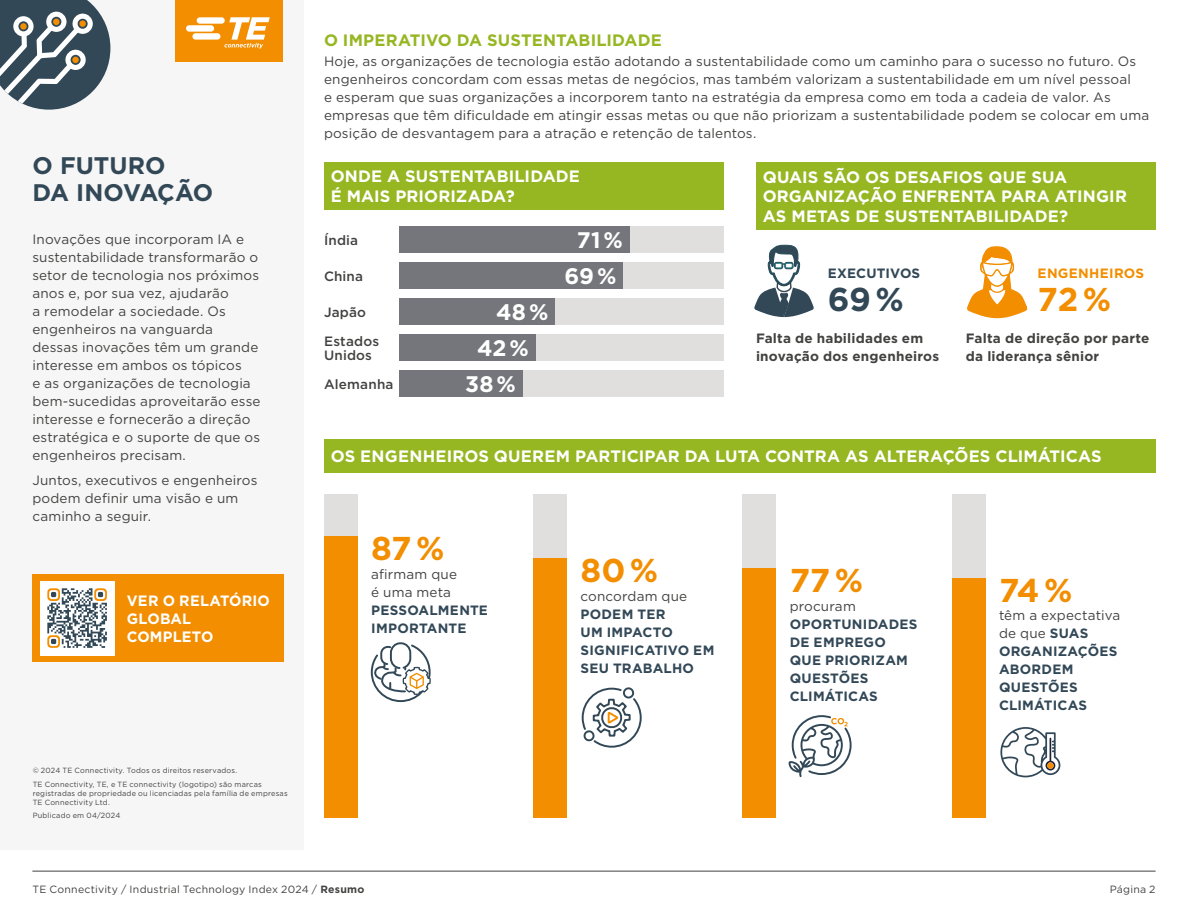
<style>
.page{position:relative;width:1188px;height:918px;background:#fff}
.page>*{position:absolute;margin:0;border:0;box-sizing:border-box;transform-origin:0 0}
.t1{font:700 33px "Gotham";letter-spacing:-.01em;color:#f28e00}
.t2{font:700 33px "Gotham";color:#324857}
.t3{font:700 24px/27px "Gotham";color:#324857}
.t4{font:700 22.5px/35.8px "Gotham";letter-spacing:.005em;color:#fff;text-align:center}
.t5{font:700 16.5px/19.5px "Gotham";letter-spacing:.005em;color:#fff}
.t6{font:700 16.5px "Gotham";letter-spacing:.005em;color:#96b622}
.t7{font:700 15px/18px "Gotham";letter-spacing:.015em;color:#fff}
.t8{font:13.5px/18px "Gotham";letter-spacing:.01em;color:#424241}
.t9{font:700 13.5px/18px "Gotham";letter-spacing:.015em;color:#324857}
.t10{font:700 13.5px/18px "Gotham";letter-spacing:.015em;color:#424241}
.t11{font:500 13.5px/29.1px "Gotham";letter-spacing:.015em;color:#424241}
.t12{font:700 13.5px "Gotham";letter-spacing:.025em;color:#f28e00}
.t13{font:10.5px "Gotham";letter-spacing:.02em;color:#424241}
.t14{font:7.5px/13.4px "Gotham";letter-spacing:.025em;color:#424241}
.s1{font-weight:400;color:#424241}
.s2{font-weight:700}
</style>
<div class="page">
<div style="left:0;top:0;width:304px;height:849px;background:#f6f6f6"></div>
<div style="left:176px;top:0;width:108px;height:62px;background:#f28e00"></div>
<svg style="left:186px;top:17px;width:84px;height:31px"></svg>
<svg style="left:0;top:0;width:110px;height:110px"></svg>
<hr style="left:32px;top:871px;width:1124px;height:1px;background:#424241">
<div style="left:32px;top:574px;width:252px;height:88px;background:#f28e00"></div>
<div style="left:40px;top:581px;width:74px;height:74px;background:#fff"></div>
<svg style="left:47px;top:588px;width:60px;height:60px"></svg>
<div style="left:324px;top:162px;width:400px;height:47px;background:#96b622"></div>
<div style="left:400px;top:226px;width:324px;height:27px;background:#e1dfde"></div>
<div style="left:400px;top:262px;width:324px;height:27px;background:#e1dfde"></div>
<div style="left:400px;top:298px;width:324px;height:27px;background:#e1dfde"></div>
<div style="left:400px;top:334px;width:324px;height:27px;background:#e1dfde"></div>
<div style="left:400px;top:370px;width:324px;height:27px;background:#e1dfde"></div>
<div style="left:400px;top:226px;width:230px;height:27px;background:#75767c"></div>
<div style="left:400px;top:262px;width:223px;height:27px;background:#75767c"></div>
<div style="left:400px;top:298px;width:155px;height:27px;background:#75767c"></div>
<div style="left:400px;top:334px;width:136px;height:27px;background:#75767c"></div>
<div style="left:400px;top:370px;width:123px;height:27px;background:#75767c"></div>
<div style="left:756px;top:162px;width:400px;height:68px;background:#96b622"></div>
<svg style="left:754px;top:245px;width:60px;height:72px"></svg>
<svg style="left:967px;top:246px;width:60px;height:72px"></svg>
<div style="left:324px;top:439px;width:832px;height:33px;background:#96b622"></div>
<div style="left:324px;top:494px;width:34px;height:324px;background:#e1dfde"></div>
<div style="left:533px;top:494px;width:34px;height:324px;background:#e1dfde"></div>
<div style="left:742px;top:494px;width:34px;height:324px;background:#e1dfde"></div>
<div style="left:952px;top:494px;width:34px;height:324px;background:#e1dfde"></div>
<div style="left:324px;top:536px;width:34px;height:282px;background:#f28e00"></div>
<div style="left:533px;top:559px;width:34px;height:259px;background:#f28e00"></div>
<div style="left:742px;top:569px;width:34px;height:249px;background:#f28e00"></div>
<div style="left:952px;top:578px;width:34px;height:240px;background:#f28e00"></div>
<svg style="left:371px;top:642px;width:60px;height:61px"></svg>
<svg style="left:581px;top:687px;width:61px;height:61px"></svg>
<svg style="left:789px;top:715px;width:63px;height:62px"></svg>
<svg style="left:1000px;top:727px;width:60px;height:50px"></svg>
<svg style="left:1047px;top:762px;width:7px;height:7px"></svg>
<h2 class="t3" style="left:32px;top:152px;width:182px">O FUTURO<br>DA INOVAÇÃO</h2>
<p class="t8" style="left:32px;top:230px;width:230px">Inovações que incorporam IA e sustentabilidade transformarão o setor de tecnologia nos próximos anos e, por sua vez, ajudarão<br>a remodelar a sociedade. Os engenheiros na vanguarda dessas inovações têm um grande interesse em ambos os tópicos<br>e as organizações de tecnologia bem-sucedidas aproveitarão esse interesse e fornecerão a direção estratégica e o suporte de que os engenheiros precisam.</p>
<p class="t8" style="left:32px;top:471px;width:227px">Juntos, executivos e engenheiros podem definir uma visão e um caminho a seguir.</p>
<p class="t7" style="left:127px;top:591px;width:145px">VER O RELATÓRIO<br>GLOBAL<br>COMPLETO</p>
<p class="t14" style="left:33px;top:764px;width:231px">© 2024 TE Connectivity. Todos os direitos reservados.<br>TE Connectivity, TE, e TE connectivity (logotipo) são marcas</p>
<p class="t14" style="left:33px;top:788px;width:257px;line-height:9px">registradas de propriedade ou licenciadas pela família de empresas<br>TE Connectivity Ltd.</p>
<p class="t14" style="left:33px;top:809px;width:89px">Publicado em 04/2024</p>
<p class="t6" style="left:324px;top:29px;width:339px">O IMPERATIVO DA SUSTENTABILIDADE</p>
<p class="t8" style="left:324px;top:52px;width:827px">Hoje, as organizações de tecnologia estão adotando a sustentabilidade como um caminho para o sucesso no futuro. Os engenheiros concordam com essas metas de negócios, mas também valorizam a sustentabilidade em um nível pessoal<br>e esperam que suas organizações a incorporem tanto na estratégia da empresa como em toda a cadeia de valor. As empresas que têm dificuldade em atingir essas metas ou que não priorizam a sustentabilidade podem se colocar em uma posição de desvantagem para a atração e retenção de talentos.</p>
<p class="t5" style="left:331px;top:167px;width:251px">ONDE A SUSTENTABILIDADE<br>É MAIS PRIORIZADA?</p>
<p class="t11" style="left:324px;top:226px;width:36px">Índia</p>
<p class="t11" style="left:324px;top:262px;width:41px">China</p>
<p class="t11" style="left:324px;top:297px;width:57px">Japão<br>Estados</p>
<p class="t11" style="left:324px;top:340px;width:71px">Unidos<br>Alemanha</p>
<p class="t5" style="left:763px;top:167px;width:366px">QUAIS SÃO OS DESAFIOS QUE SUA<br>ORGANIZAÇÃO ENFRENTA PARA ATINGIR<br>AS METAS DE SUSTENTABILIDADE?</p>
<h3 class="t4" style="left:564px;top:222px;width:60px">71 %<br>69 %</h3>
<p class="t9" style="left:828px;top:264px;width:94px">EXECUTIVOS</p>
<h1 class="t2" style="left:828px;top:278px;width:78px">69 %</h1>
<p class="t10" style="left:756px;top:329px;width:185px">Falta de habilidades em inovação dos engenheiros</p>
<p class="t12" style="left:1038px;top:264px;width:108px">ENGENHEIROS</p>
<h1 class="t1" style="left:1038px;top:278px;width:75px">72 %</h1>
<p class="t10" style="left:966px;top:329px;width:185px">Falta de direção por parte da liderança sênior</p>
<h3 class="t4" style="left:496px;top:294px;width:54px">48 %</h3>
<h3 class="t4" style="left:477px;top:330px;width:53px">42 %</h3>
<h3 class="t4" style="left:465px;top:365px;width:52px">38 %</h3>
<p class="t5" style="left:331px;top:447px;width:773px">OS ENGENHEIROS QUEREM PARTICIPAR DA LUTA CONTRA AS ALTERAÇÕES CLIMÁTICAS</p>
<h1 class="t1" style="left:371px;top:526px;width:75px">87 %</h1>
<p class="t8" style="left:371px;top:564px;width:87px">afirmam que é uma meta</p>
<p class="t9" style="left:371px;top:601px;width:118px">PESSOALMENTE<br>IMPORTANTE</p>
<h1 class="t1" style="left:581px;top:549px;width:79px">80 %</h1>
<h1 class="t1" style="left:790px;top:559px;width:75px">77 %</h1>
<h1 class="t1" style="left:999px;top:568px;width:75px">74 %</h1>
<p class="t8" style="left:580px;top:587px;width:108px">concordam que</p>
<p class="t9" style="left:580px;top:605px;width:135px">PODEM TER<br>UM IMPACTO<br>SIGNIFICATIVO EM<br>SEU TRABALHO</p>
<p class="t8" style="left:790px;top:597px;width:68px">procuram</p>
<p class="t9" style="left:790px;top:615px;width:129px">OPORTUNIDADES<br>DE EMPREGO<br>QUE PRIORIZAM<br>QUESTÕES<br>CLIMÁTICAS</p>
<p class="t9" style="left:999px;top:606px;width:123px"><span class="s1">têm a expectativa de que</span> SUAS<br>ORGANIZAÇÕES<br>ABORDEM<br>QUESTÕES<br>CLIMÁTICAS</p>
<p class="t13" style="left:32px;top:882px;width:334px">TE Connectivity / Industrial Technology Index 2024 / <span class="s2">Resumo</span></p>
<p class="t13" style="left:1110px;top:882px;width:47px">Página 2</p>
</div>
